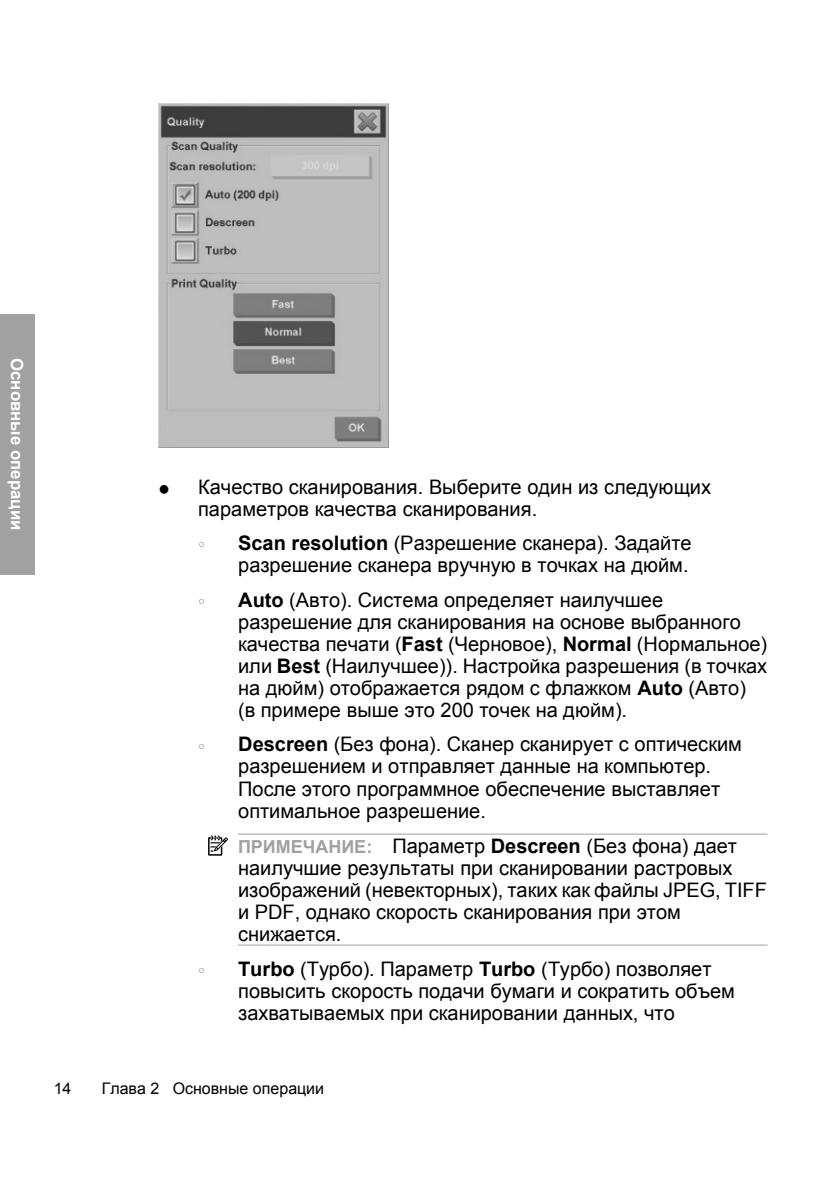
<style>
.page{position:relative;width:840px;height:1190px;background:#fff}
.page>*{position:absolute;margin:0;border:0;box-sizing:border-box;transform-origin:0 0}
.t1{font:20px/22px "Arial";letter-spacing:-.005em;color:#000}
.t2{font:20px "Tahoma";color:#a1a1a1}
.t3{font:700 16.8px "Arial";color:#fff}
.t4{font:16px "Arial";color:#000}
.s1{font-family:"Tahoma"}
.s2{font-weight:700}
.s3{font-weight:700;font-size:18px;color:#a1a1a1}
</style>
<div class="page">
<img style="left:158px;top:103px;width:231px;height:345px">
<div style="left:208px;top:837px;width:14px;height:19px;border:2px solid #000"></div>
<svg style="left:210px;top:836px;width:18px;height:17px"></svg>
<hr style="left:238px;top:834px;width:30px;height:1px;background:#a1a1a1">
<hr style="left:238px;top:945px;width:30px;height:1px;background:#a1a1a1">
<hr style="left:268px;top:834px;width:499px;height:1px;background:#a1a1a1">
<hr style="left:268px;top:945px;width:499px;height:1px;background:#a1a1a1">
<div style="left:0;top:314px;width:35px;height:260px;background:#a1a1a1"></div>
<p class="t3" style="left:26px;top:358px;width:173px;rotate:90deg">Основные операции</p>
<p class="t1" style="left:198px;top:476px;width:515px;text-indent:-40px"><span class="s1">●</span> Качество сканирования. Выберите один из следующих параметров качества сканирования.</p>
<p class="t2" style="left:198px;top:531px;width:9px">◦</p>
<p class="t1" style="left:238px;top:532px;width:455px"><span class="s2">Scan resolution</span> (Разрешение сканера). Задайте разрешение сканера вручную в точках на дюйм.</p>
<p class="t2" style="left:198px;top:588px;width:9px">◦</p>
<p class="t1" style="left:238px;top:589px;width:531px"><span class="s2">Auto</span> (Авто). Система определяет наилучшее разрешение для сканирования на основе выбранного качества печати (<span class="s2">Fast</span> (Черновое), <span class="s2">Normal</span> (Нормальное) или <span class="s2">Best</span> (Наилучшее)). Настройка разрешения (в точках на дюйм) отображается рядом с флажком <span class="s2">Auto</span> (Авто) (в примере выше это 200 точек на дюйм).</p>
<p class="t2" style="left:198px;top:733px;width:9px">◦</p>
<p class="t1" style="left:238px;top:733px;width:506px"><span class="s2">Descreen</span> (Без фона). Сканер сканирует с оптическим разрешением и отправляет данные на компьютер.<br>После этого программное обеспечение выставляет оптимальное разрешение.</p>
<p class="t1" style="left:238px;top:835px;width:531px"><span class="s3">ПРИМЕЧАНИЕ:</span> Параметр <span class="s2">Descreen</span> (Без фона) дает наилучшие результаты при сканировании растровых изображений (невекторных), таких как файлы JPEG, TIFF и PDF, однако скорость сканирования при этом снижается.</p>
<p class="t2" style="left:198px;top:957px;width:9px">◦</p>
<p class="t1" style="left:238px;top:958px;width:498px"><span class="s2">Turbo</span> (Турбо). Параметр <span class="s2">Turbo</span> (Турбо) позволяет повысить скорость подачи бумаги и сократить объем захватываемых при сканировании данных, что</p>
<p class="t4" style="left:54px;top:1080px;width:19px">14</p>
<p class="t4" style="left:102px;top:1080px;width:224px">Глава 2 Основные операции</p>
</div>
